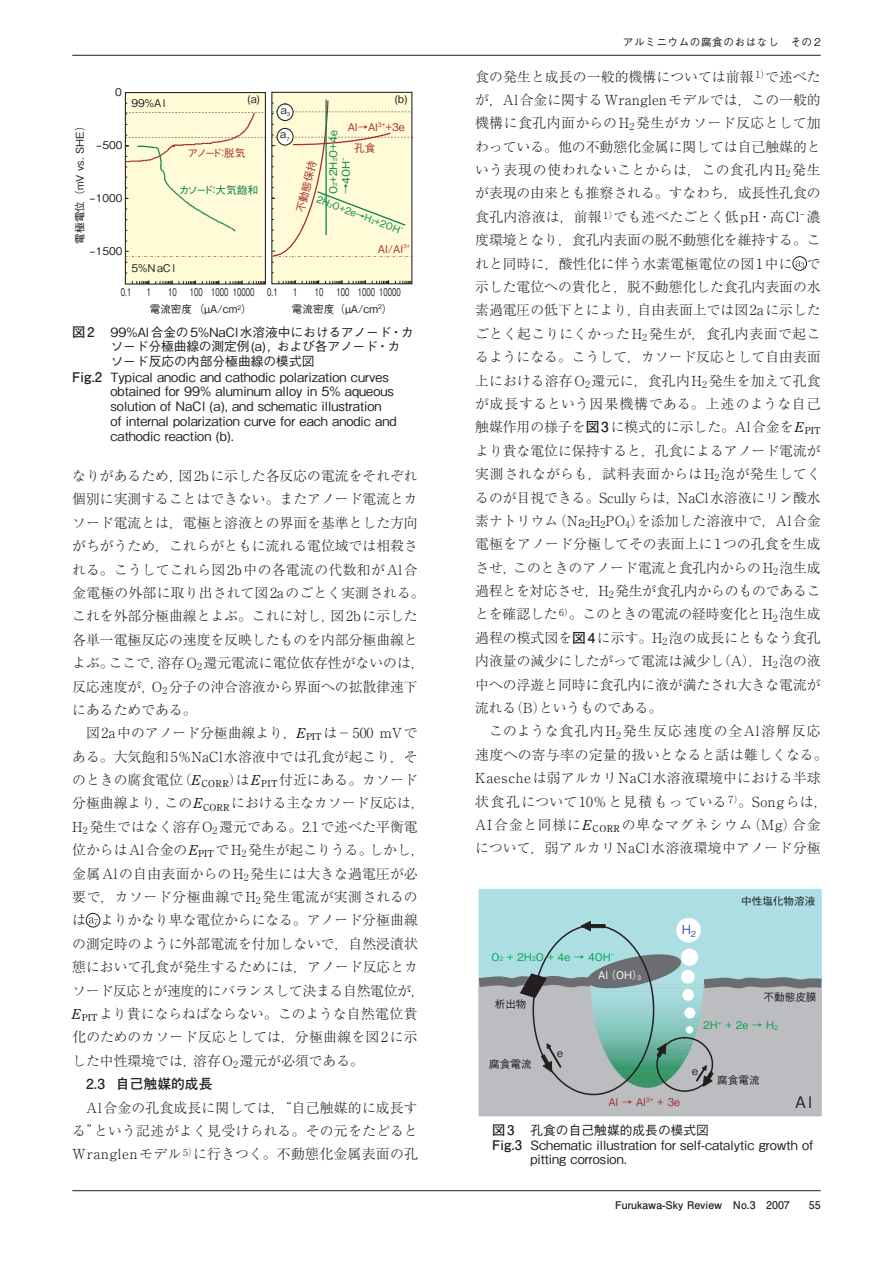
<style>
.page{position:relative;width:893px;height:1263px;background:#fff}
.page>*{position:absolute;margin:0;border:0;box-sizing:border-box;transform-origin:0 0}
.t1{font:500 15.9px "Gothic BBB Pro";color:#231f20}
.t2{font:300 13.8px/23.4px "Ryumin Pro";color:#231f20;text-align:justify}
.t3{font:300 13.8px/23.4px "Ryumin Pro";letter-spacing:.035em;color:#231f20;text-align:center}
.t4{font:700 13.8px "Futo Go B101 Pro";color:#231f20}
.t5{font:500 12.75px "Gothic BBB Pro";color:#231f20}
.t6{font:500 12.3px "Gothic BBB Pro";color:#3851a2}
.t7{font:500 10.65px "Gothic BBB Pro";color:#231f20}
.t8{font:500 10.65px/17px "Gothic BBB Pro";color:#231f20;text-align:right;scale:.65 1}
.t9{font:500 10.65px/21.5px "Gothic BBB Pro";letter-spacing:-.015em;color:#a72b30}
.t10{font:700 10.65px "Futo Go B101 Pro";color:#231f20}
.t11{font:500 10.65px "Gothic BBB Pro";letter-spacing:.005em;color:#00a54f}
.t12{font:500 10.65px "Gothic BBB Pro";letter-spacing:.05em;color:#231f20}
.t13{font:500 10.65px "Gothic BBB Pro";letter-spacing:-.005em;color:#00854a}
.t14{font:500 10.65px "Gothic BBB Pro";color:#231f20;scale:2 1}
.t15{font:500 10.65px "Gothic BBB Pro";letter-spacing:-.07em;color:#00854a}
.t16{font:500 10.65px "Gothic BBB Pro";color:#fff}
.t17{font:500 9.6px "Gothic BBB Pro";color:#00854a}
.t18{font:500 5.25px "Gothic BBB Pro";color:#a72b30}
.s1{font-size:5.55px}
.s2{font-family:"Futo Go B101 Pro";font-weight:700;font-size:13.35px}
.s3{font-family:"Century Oldstyle BT";font-weight:400;font-style:italic}
.s4{font-family:"Futo Go B101 Pro";font-weight:700}
.s5{font-size:6.15px}
</style>
<div class="page">
<hr style="left:72px;top:55px;width:749px;height:1px;background:#231f20">
<hr style="left:72px;top:1190px;width:749px;height:1px;background:#231f20">
<div style="left:793px;top:256px;width:14px;height:14px;border:1px solid #231f20;border-radius:50%"></div>
<svg style="left:795px;top:261px;width:9px;height:7px"></svg>
<div style="left:86px;top:913px;width:14px;height:14px;border:1px solid #231f20;border-radius:50%"></div>
<svg style="left:89px;top:917px;width:9px;height:8px"></svg>
<div style="left:125px;top:93px;width:140px;height:191px;background:#fffbd6"></div>
<div style="left:125px;top:92px;width:141px;height:193px;border:1px solid #231f20"></div>
<div style="left:272px;top:92px;width:140px;height:192px;background:#fffbd6"></div>
<svg style="left:249px;top:281px;width:16px;height:3px"></svg>
<svg style="left:132px;top:280px;width:17px;height:4px"></svg>
<svg style="left:155px;top:280px;width:18px;height:4px"></svg>
<svg style="left:179px;top:280px;width:17px;height:4px"></svg>
<svg style="left:202px;top:280px;width:17px;height:4px"></svg>
<svg style="left:225px;top:280px;width:18px;height:4px"></svg>
<svg style="left:395px;top:280px;width:16px;height:4px"></svg>
<svg style="left:278px;top:280px;width:18px;height:4px"></svg>
<svg style="left:302px;top:280px;width:17px;height:4px"></svg>
<svg style="left:325px;top:280px;width:17px;height:4px"></svg>
<svg style="left:348px;top:280px;width:18px;height:4px"></svg>
<svg style="left:372px;top:280px;width:17px;height:4px"></svg>
<svg style="left:125px;top:98px;width:288px;height:165px"></svg>
<div style="left:479px;top:889px;width:342px;height:63px;background:#acdee4"></div>
<div style="left:479px;top:1089px;width:342px;height:27px;background:#bcbdc0"></div>
<svg style="left:581px;top:921px;width:24px;height:10px"></svg>
<div style="left:681px;top:949px;width:17px;height:17px;background:#fff;border-radius:50%"></div>
<div style="left:676px;top:918px;width:25px;height:24px;background:#fff;border-radius:50%"></div>
<svg style="left:478px;top:952px;width:343px;height:137px;background:#a3b8b8"></svg>
<div style="left:686px;top:1026px;width:7px;height:7px;background:#fff;border-radius:50%"></div>
<div style="left:684px;top:1007px;width:11px;height:11px;background:#fff;border-radius:50%"></div>
<div style="left:682px;top:989px;width:12px;height:12px;background:#fff;border-radius:50%"></div>
<p class="t7" style="left:115px;top:83px;width:8px">0</p>
<p class="t7" style="left:71px;top:243px;width:124px;rotate:-90deg">電極電位（mV vs. SHE）</p>
<p class="t14" style="left:96px;top:136px;width:15px">-500</p>
<p class="t14" style="left:89px;top:189px;width:18px">-1000</p>
<p class="t14" style="left:89px;top:242px;width:18px">-1500</p>
<p class="t7" style="left:131px;top:95px;width:36px">99%Al</p>
<p class="t7" style="left:247px;top:91px;width:14px">(a)</p>
<p class="t7" style="left:395px;top:91px;width:14px">(b)</p>
<p class="t9" style="left:188px;top:141px;width:59px">アノード：脱気</p>
<p class="t15" style="left:179px;top:181px;width:81px">カソード：大気飽和</p>
<p class="t7" style="left:281px;top:101px;width:11px">a<sub>3</sub></p>
<p class="t9" style="left:354px;top:114px;width:52px;text-indent:-6px">Al→Al<sup>3+</sup>+3e孔食</p>
<p class="t13" style="left:325px;top:194px;width:65px;rotate:-90deg">O<span class="s1">2</span>+2H<span class="s1">2</span>O+4e</p>
<p class="t7" style="left:280px;top:126px;width:11px">a<sub>7</sub></p>
<p class="t13" style="left:337px;top:194px;width:39px;rotate:-90deg">→4OH<sup>-</sup></p>
<p class="t9" style="left:288px;top:209px;width:55px;rotate:-76deg">不動態保持</p>
<p class="t17" style="left:320px;top:191px;width:101px;rotate:21deg">2H<span class="s1">2</span>O+2e→H<span class="s1">2</span>+2OH<sup>-</sup></p>
<p class="t9" style="left:378px;top:237px;width:27px">Al/Al</p>
<p class="t18" style="left:403px;top:242px;width:8px">3+</p>
<p class="t7" style="left:131px;top:259px;width:45px">5%NaC l</p>
<p class="t8" style="left:121px;top:282px;width:18px">0.1</p>
<p class="t8" style="left:147px;top:282px;width:8px">1</p>
<p class="t8" style="left:150px;top:282px;width:163px">10 100 1000 10000<br>電流密度（µA/cm<sup>2</sup>）</p>
<p class="t8" style="left:267px;top:282px;width:18px">0.1</p>
<p class="t8" style="left:293px;top:282px;width:8px">1</p>
<p class="t8" style="left:292px;top:282px;width:169px;text-align:left;text-indent:23px">10 100 1000 10000電流密度（µA/cm<sup>2</sup>）</p>
<p class="t5" style="left:72px;top:322px;width:343px"><span class="s2">図2</span> 99%Al合金の5%NaCl水溶液中におけるアノード・カ</p>
<p class="t5" style="left:111px;top:336px;width:291px">ソード分極曲線の測定例(a)，および各アノード・カ</p>
<p class="t5" style="left:111px;top:351px;width:205px">ソード反応の内部分極曲線の模式図</p>
<p class="t5" style="left:72px;top:367px;width:318px"><span class="s2">Fig.2</span> Typical anodic and cathodic polarization curves</p>
<p class="t5" style="left:111px;top:381px;width:285px">obtained for 99% aluminum alloy in 5% aqueous</p>
<p class="t5" style="left:111px;top:396px;width:273px">solution of NaCl (a), and schematic illustration</p>
<p class="t5" style="left:111px;top:411px;width:287px">of internal polarization curve for each anodic and</p>
<p class="t5" style="left:111px;top:426px;width:125px">cathodic reaction (b).</p>
<p class="t2" style="left:72px;top:463px;width:354px;text-align:left">なりがあるため，図2bに示した各反応の電流をそれぞれ個別に実測することはできない。またアノード電流とカソード電流とは，電極と溶液との界面を基準とした方向がちがうため，これらがともに流れる電位域では相殺される。こうしてこれら図2b中の各電流の代数和がAl合金電極の外部に取り出されて図2aのごとく実測される。これを外部分極曲線とよぶ。これに対し，図2bに示した各単一電極反応の速度を反映したものを内部分極曲線とよぶ。ここで，溶存O<sub>2</sub> 還元電流に電位依存性がないのは，反応速度が，O<sub>2</sub> 分子の沖合溶液から界面への拡散律速下にあるためである。</p>
<p class="t2" style="left:72px;top:720px;width:354px;text-align:left;text-indent:14px">図2a中のアノード分極曲線より，<span class="s3">E</span><sub>PIT</sub> は－500 mVである。大気飽和5％NaCl水溶液中では孔食が起こり，そのときの腐食電位（<span class="s3">E</span><sub>CORR</sub>）は<span class="s3">E</span><sub>PIT</sub> 付近にある。カソード分極曲線より，この<span class="s3">E</span><sub>CORR</sub> における主なカソード反応は，<br>H<sub>2</sub> 発生ではなく溶存O<sub>2</sub> 還元である。2.1で述べた平衡電位からはAl合金の<span class="s3">E</span><sub>PIT</sub> でH<sub>2</sub> 発生が起こりうる。しかし，金属Alの自由表面からのH<sub>2</sub> 発生には大きな過電圧が必要で，カソード分極曲線でH<sub>2</sub>発生電流が実測されるのは よりかなり卑な電位からになる。アノード分極曲線の測定時のように外部電流を付加しないで，自然浸漬状態において孔食が発生するためには，アノード反応とカソード反応とが速度的にバランスして決まる自然電位が，<br><span class="s3">E</span><sub>PIT</sub> より貴にならねばならない。このような自然電位貴化のためのカソード反応としては，分極曲線を図2に示した中性環境では，溶存O<sub>2</sub> 還元が必須である。</p>
<p class="t4" style="left:86px;top:1073px;width:128px">2.3 自己触媒的成長</p>
<p class="t2" style="left:72px;top:1094px;width:347px;text-indent:14px">Al合金の孔食成長に関しては，“自己触媒的に成長する”という記述がよく見受けられる。その元をたどるとWranglenモデル <sup>5）</sup>に行きつく。不動態化金属表面の孔</p>
<p class="t12" style="left:623px;top:33px;width:199px">アルミニウムの腐食のおはなし　その 2</p>
<p class="t2" style="left:475px;top:64px;width:347px">食の発生と成長の一般的機構については前報 <sup>1）</sup>で述べたが，Al合金に関するWranglenモデルでは，この一般的機構に食孔内面からのH<sub>2</sub>発生がカソード反応として加わっている。他の不動態化金属に関しては自己触媒的という表現の使われないことからは，この食孔内H<sub>2</sub> 発生が表現の由来とも推察される。すなわち，成長性孔食の食孔内溶液は，前報 <sup>1）</sup>でも述べたごとく低pH・高Cl<sup>-</sup>濃度環境となり，食孔内表面の脱不動態化を維持する。これと同時に，酸性化に伴う水素電極電位の図1中に で示した電位への貴化と，脱不動態化した食孔内表面の水素過電圧の低下とにより，自由表面上では図2aに示したごとく起こりにくかったH<sub>2</sub>発生が，食孔内表面で起こるようになる。こうして，カソード反応として自由表面上における溶存O<sub>2</sub> 還元に，食孔内H<sub>2</sub> 発生を加えて孔食が成長するという因果機構である。上述のような自己触媒作用の様子を<span class="s4">図3</span>に模式的に示した。Al合金を<span class="s3">E</span><sub>PIT</sub>より貴な電位に保持すると，孔食によるアノード電流が実測されながらも，試料表面からはH<sub>2</sub>泡が発生してくるのが目視できる。Scullyらは，NaCl水溶液にリン酸水素ナトリウム（Na<sub>2</sub>H<sub>2</sub>PO<sub>4</sub>）を添加した溶液中で，Al合金電極をアノード分極してその表面上に1つの孔食を生成させ，このときのアノード電流と食孔内からのH<sub>2</sub>泡生成過程とを対応させ，H<sub>2</sub> 発生が食孔内からのものであることを確認した <sup>6）</sup>。このときの電流の経時変化とH<sub>2</sub> 泡生成過程の模式図を<span class="s4">図4</span>に示す。H<sub>2</sub> 泡の成長にともなう食孔内液量の減少にしたがって電流は減少し（A），H<sub>2</sub> 泡の液中への浮遊と同時に食孔内に液が満たされ大きな電流が流れる（B）というものである。</p>
<p class="t3" style="left:475px;top:718px;width:354px">このような食孔内H<sub>2</sub>発生反応速度の全Al溶解反応<br>速度への寄与率の定量的扱いとなると話は難しくなる。<br>Kaescheは弱アルカリNaCl水溶液環境中における半球状食孔について10％と見積もっている<sup>7）</sup>。Songらは，<br>AI合金と同様に<span class="s3">E</span><sub>CORR</sub>の卑なマグネシウム（Mg）合金について，弱アルカリNaCl水溶液環境中アノード分極</p>
<p class="t11" style="left:491px;top:948px;width:125px">O<span class="s5">2</span> + 2H<span class="s5">2</span>O + 4e → 4OH<sup>-</sup></p>
<p class="t7" style="left:495px;top:995px;width:33px">析出物</p>
<p class="t7" style="left:489px;top:1055px;width:44px">腐食電流</p>
<p class="t7" style="left:557px;top:1044px;width:7px">e</p>
<p class="t16" style="left:598px;top:967px;width:46px">Al（OH）<span class="s5">3</span></p>
<p class="t6" style="left:682px;top:919px;width:16px">H<sub>2</sub></p>
<p class="t7" style="left:741px;top:893px;width:76px">中性塩化物溶液</p>
<p class="t7" style="left:764px;top:988px;width:54px">不動態皮膜</p>
<p class="t11" style="left:703px;top:1017px;width:76px">2H<sup>+</sup> + 2e → H<span class="s5">2</span></p>
<p class="t7" style="left:692px;top:1062px;width:7px">e</p>
<p class="t7" style="left:717px;top:1072px;width:44px">腐食電流</p>
<p class="t9" style="left:608px;top:1090px;width:73px">Al → Al<sup>3+</sup> + 3e</p>
<p class="t1" style="left:795px;top:1089px;width:19px">Al</p>
<p class="t5" style="left:492px;top:1120px;width:218px"><span class="s2">図3</span> 孔食の自己触媒的成長の模式図</p>
<p class="t5" style="left:492px;top:1135px;width:322px"><span class="s2">Fig.3</span> Schematic illustration for self-catalytic growth of</p>
<p class="t5" style="left:530px;top:1149px;width:98px">pitting corrosion.</p>
<p class="t10" style="left:615px;top:1196px;width:207px">Furukawa-Sky Review No.3 2007 　55</p>
</div>
